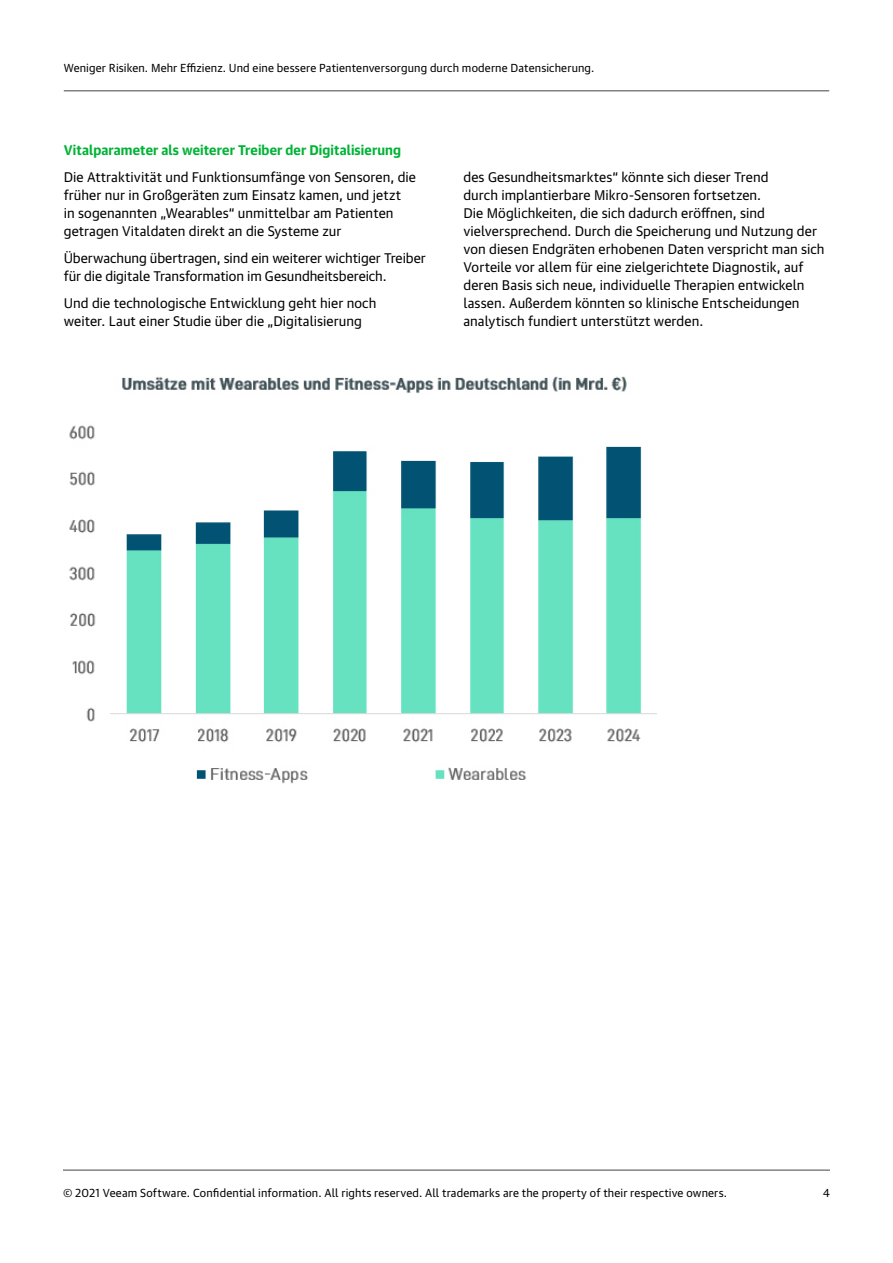
<style>
.page{position:relative;width:893px;height:1263px;background:#fff}
.page>*{position:absolute;margin:0;border:0;box-sizing:border-box;transform-origin:0 0}
.body_text_9__max_5_c{font:13.5px/18px "Guardian Text Sans Cy";letter-spacing:.005em;color:#000}
.Subtitle_9{font:700 13.5px "Guardian Text Sans Cy";letter-spacing:.01em;color:#00b336}
.t1{font:11.25px "Guardian Text Sans Cy";letter-spacing:.015em;color:#000}
</style>
<div class="page">
<hr style="left:63px;top:1169px;width:767px;height:2px;background:#808285">
<hr style="left:64px;top:90px;width:765px;height:2px;background:#808285">
<img style="left:69px;top:376px;width:588px;height:408px">
<p class="t1" style="left:64px;top:58px;width:532px">Weniger Risiken. Mehr Effizienz. Und eine bessere Patientenversorgung durch moderne Datensicherung.</p>
<p class="Subtitle_9" style="left:64px;top:139px;width:339px">Vitalparameter als weiterer Treiber der Digitalisierung</p>
<p class="body_text_9__max_5_c" style="left:64px;top:167px;width:354px">Die Attraktivität und Funktionsumfänge von Sensoren, die früher nur in Großgeräten zum Einsatz kamen, und jetzt<br>in sogenannten „Wearables“ unmittelbar am Patienten getragen Vitaldaten direkt an die Systeme zur</p>
<p class="body_text_9__max_5_c" style="left:64px;top:248px;width:363px">Überwachung übertragen, sind ein weiterer wichtiger Treiber für die digitale Transformation im Gesundheitsbereich.</p>
<p class="body_text_9__max_5_c" style="left:64px;top:293px;width:314px">Und die technologische Entwicklung geht hier noch weiter. Laut einer Studie über die „Digitalisierung</p>
<p class="body_text_9__max_5_c" style="left:463px;top:166px;width:363px">des Gesundheitsmarktes“ könnte sich dieser Trend<br>durch implantierbare Mikro-Sensoren fortsetzen.<br>Die Möglichkeiten, die sich dadurch eröffnen, sind vielversprechend. Durch die Speicherung und Nutzung der von diesen Endgräten erhobenen Daten verspricht man sich Vorteile vor allem für eine zielgerichtete Diagnostik, auf deren Basis sich neue, individuelle Therapien entwickeln lassen. Außerdem könnten so klinische Entscheidungen analytisch fundiert unterstützt werden.</p>
<p class="t1" style="left:63px;top:1184px;width:666px">© 2021 Veeam Software. Confidential information. All rights reserved. All trademarks are the property of their respective owners.</p>
<p class="t1" style="left:823px;top:1184px;width:8px">4</p>
</div>
